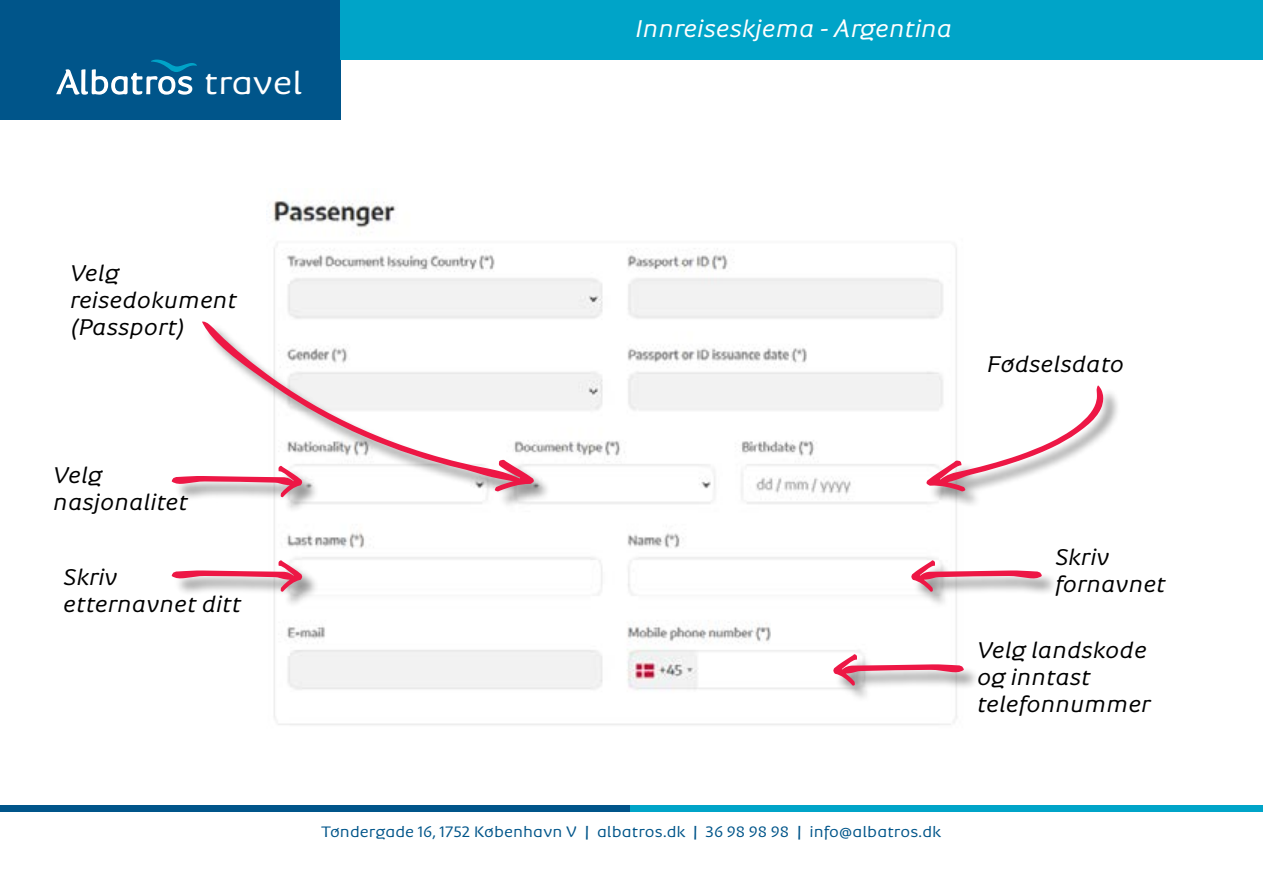
<style>
.page{position:relative;width:1263px;height:893px;background:#fff}
.page>*{position:absolute;margin:0;border:0;box-sizing:border-box;transform-origin:0 0}
.t1{font:500 31.65px "Albatros";color:#fff;scale:1.08 1}
.t2{font:italic 500 24px "Albatros";color:#fff}
.t3{font:italic 500 22.5px/27px "Albatros";color:#000}
.t4{font:500 15px "Albatros";letter-spacing:.005em;color:#00558a;scale:1.04 1}
.s1{font-weight:700}
</style>
<div class="page">
<div style="left:0;top:805px;width:630px;height:7px;background:#00558a"></div>
<div style="left:630px;top:805px;width:633px;height:7px;background:#00a4c8"></div>
<div style="left:0;top:0;width:341px;height:119px;background:#00558a"></div>
<svg style="left:56px;top:60px;width:141px;height:35px"></svg>
<div style="left:341px;top:0;width:922px;height:60px;background:#00a4c8"></div>
<img style="left:266px;top:200px;width:691px;height:525px">
<div style="left:929px;top:387px;width:192px;height:122px;background:#000;opacity:.43"></div>
<svg style="left:926px;top:385px;width:177px;height:106px"></svg>
<div style="left:913px;top:562px;width:147px;height:46px;background:#000;opacity:.43"></div>
<svg style="left:911px;top:560px;width:131px;height:32px"></svg>
<div style="left:835px;top:656px;width:147px;height:46px;background:#000;opacity:.43"></div>
<svg style="left:833px;top:654px;width:131px;height:32px"></svg>
<div style="left:203px;top:323px;width:348px;height:186px;background:#000;opacity:.43"></div>
<svg style="left:495px;top:460px;width:39px;height:31px"></svg>
<svg style="left:202px;top:321px;width:321px;height:161px"></svg>
<div style="left:173px;top:467px;width:146px;height:47px;background:#000;opacity:.43"></div>
<svg style="left:172px;top:466px;width:130px;height:31px"></svg>
<div style="left:173px;top:562px;width:146px;height:46px;background:#000;opacity:.43"></div>
<svg style="left:172px;top:560px;width:130px;height:32px"></svg>
<h1 class="t1" style="left:204px;top:64px;width:93px">travel</h1>
<p class="t2" style="left:635px;top:14px;width:319px">Innreiseskjema - Argentina</p>
<p class="t3" style="left:70px;top:259px;width:168px">Velg reisedokument (Passport)</p>
<p class="t3" style="left:53px;top:461px;width:136px">Velg nasjonalitet</p>
<p class="t3" style="left:63px;top:563px;width:179px">Skriv etternavnet ditt</p>
<p class="t3" style="left:987px;top:350px;width:139px">Fødselsdato</p>
<p class="t3" style="left:1055px;top:543px;width:112px">Skriv fornavnet</p>
<p class="t3" style="left:977px;top:636px;width:175px">Velg landskode og inntast telefonnummer</p>
<p class="t4" style="left:321px;top:822px;width:597px">Tøndergade 16, 1752 København V <span class="s1">|</span> albatros.dk <span class="s1">|</span> 36 98 98 98 <span class="s1">|</span> info@albatros.dk</p>
</div>
